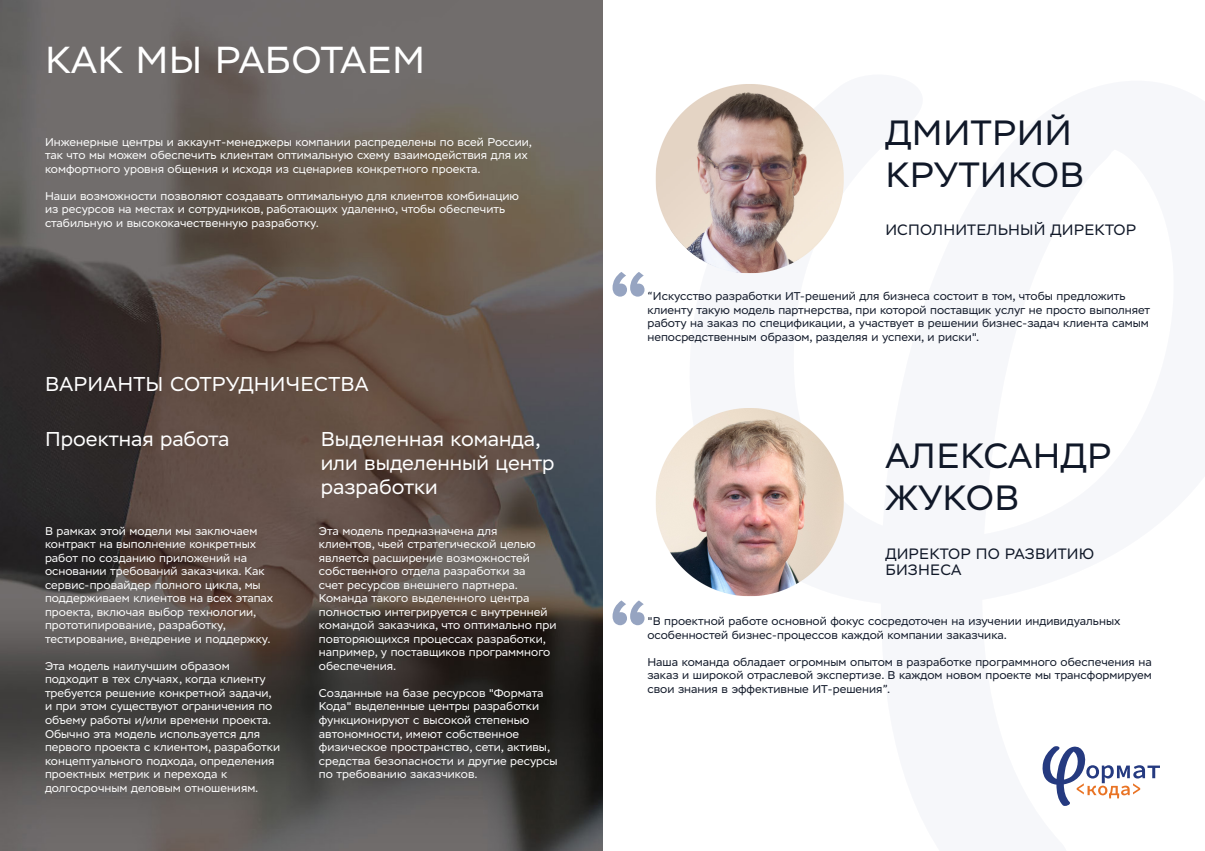
<style>
.page{position:relative;width:1205px;height:851px;background:#fff}
.page>*{position:absolute;margin:0;border:0;box-sizing:border-box;transform-origin:0 0}
.t1{font:700 86.25px "Proxima Nova";color:#1f3d7b}
.t2{font:37.5px "Stem Text";letter-spacing:.01em;color:#fff}
.t3{font:35px/42px "Stem Text";letter-spacing:.01em;color:#101828}
.t4{font:20px/24px "Stem Text";color:#fff}
.t5{font:15px/16.2px "Stem Text";letter-spacing:.01em;color:#101828}
.t6{font:11.25px/13.5px "Stem Text";color:#fff}
.t7{font:11.25px/13.5px "Stem Text";color:#101828}
</style>
<div class="page">
<img style="left:0;top:0;width:603px;height:850px">
<svg style="left:1042px;top:746px;width:118px;height:60px"></svg>
<img style="left:655px;top:84px;width:189px;height:190px">
<img style="left:656px;top:408px;width:188px;height:189px">
<p class="t2" style="left:45px;top:38px;width:382px">КАК МЫ РАБОТАЕМ</p>
<p class="t6" style="left:45px;top:135px;width:488px">Инженерные центры и аккаунт-менеджеры компании распределены по всей России, так что мы можем обеспечить клиентам оптимальную схему взаимодействия для их комфортного уровня общения и исходя из сценариев конкретного проекта.</p>
<p class="t6" style="left:45px;top:189px;width:475px">Наши возможности позволяют создавать оптимальную для клиентов комбинацию из ресурсов на местах и сотрудников, работающих удаленно, чтобы обеспечить стабильную и высококачественную разработку.</p>
<p class="t4" style="left:45px;top:372px;width:325px">ВАРИАНТЫ СОТРУДНИЧЕСТВА</p>
<p class="t4" style="left:45px;top:427px;width:186px">Проектная работа</p>
<p class="t4" style="left:321px;top:427px;width:235px">Выделенная команда, или выделенный центр разработки</p>
<p class="t6" style="left:45px;top:524px;width:230px">В рамках этой модели мы заключаем контракт на выполнение конкретных работ по созданию приложений на основании требований заказчика. Как сервис-провайдер полного цикла, мы поддерживаем клиентов на всех этапах проекта, включая выбор технологии, прототипирование, разработку, тестирование, внедрение и поддержку.</p>
<p class="t6" style="left:45px;top:659px;width:237px">Эта модель наилучшим образом подходит в тех случаях, когда клиенту требуется решение конкретной задачи, и при этом существуют ограничения по объему работы и/или времени проекта.<br>Обычно эта модель используется для первого проекта с клиентом, разработки концептуального подхода, определения проектных метрик и перехода к долгосрочным деловым отношениям.</p>
<p class="t6" style="left:319px;top:524px;width:239px">Эта модель предназначена для<br>клиентов, чьей стратегической целью является расширение возможностей собственного отдела разработки за<br>счет ресурсов внешнего партнера.<br>Команда такого выделенного центра полностью интегрируется с внутренней командой заказчика, что оптимально при повторяющихся процессах разработки, например, у поставщиков программного обеспечения.</p>
<p class="t6" style="left:319px;top:686px;width:240px">Созданные на базе ресурсов "Формата Кода" выделенные центры разработки функционируют с высокой степенью автономности, имеют собственное физическое пространство, сети, активы, средства безопасности и другие ресурсы по требованию заказчиков.</p>
<p class="t3" style="left:885px;top:112px;width:188px">ДМИТРИЙ</p>
<p class="t3" style="left:885px;top:154px;width:200px">КРУТИКОВ</p>
<p class="t5" style="left:885px;top:222px;width:252px">ИСПОЛНИТЕЛЬНЫЙ ДИРЕКТОР</p>
<h1 class="t1" style="left:609px;top:252px;width:41px">“</h1>
<p class="t7" style="left:647px;top:290px;width:504px">“Искусство разработки ИТ-решений для бизнеса состоит в том, чтобы предложить клиенту такую модель партнерства, при которой поставщик услуг не просто выполняет работу на заказ по спецификации, а участвует в решении бизнес-задач клиента самым непосредственным образом, разделяя и успехи, и риски".</p>
<p class="t3" style="left:885px;top:435px;width:227px">АЛЕКСАНДР<br>ЖУКОВ</p>
<p class="t5" style="left:885px;top:545px;width:210px">ДИРЕКТОР ПО РАЗВИТИЮ<br>БИЗНЕСА</p>
<h1 class="t1" style="left:609px;top:580px;width:41px">“</h1>
<p class="t7" style="left:647px;top:614px;width:474px">"В проектной работе основной фокус сосредоточен на изучении индивидуальных особенностей бизнес-процессов каждой компании заказчика.</p>
<p class="t7" style="left:647px;top:655px;width:506px;text-align:justify">Наша команда обладает огромным опытом в разработке программного обеспечения на заказ и широкой отраслевой экспертизе. В каждом новом проекте мы трансформируем свои знания в эффективные ИТ-решения”.</p>
</div>
